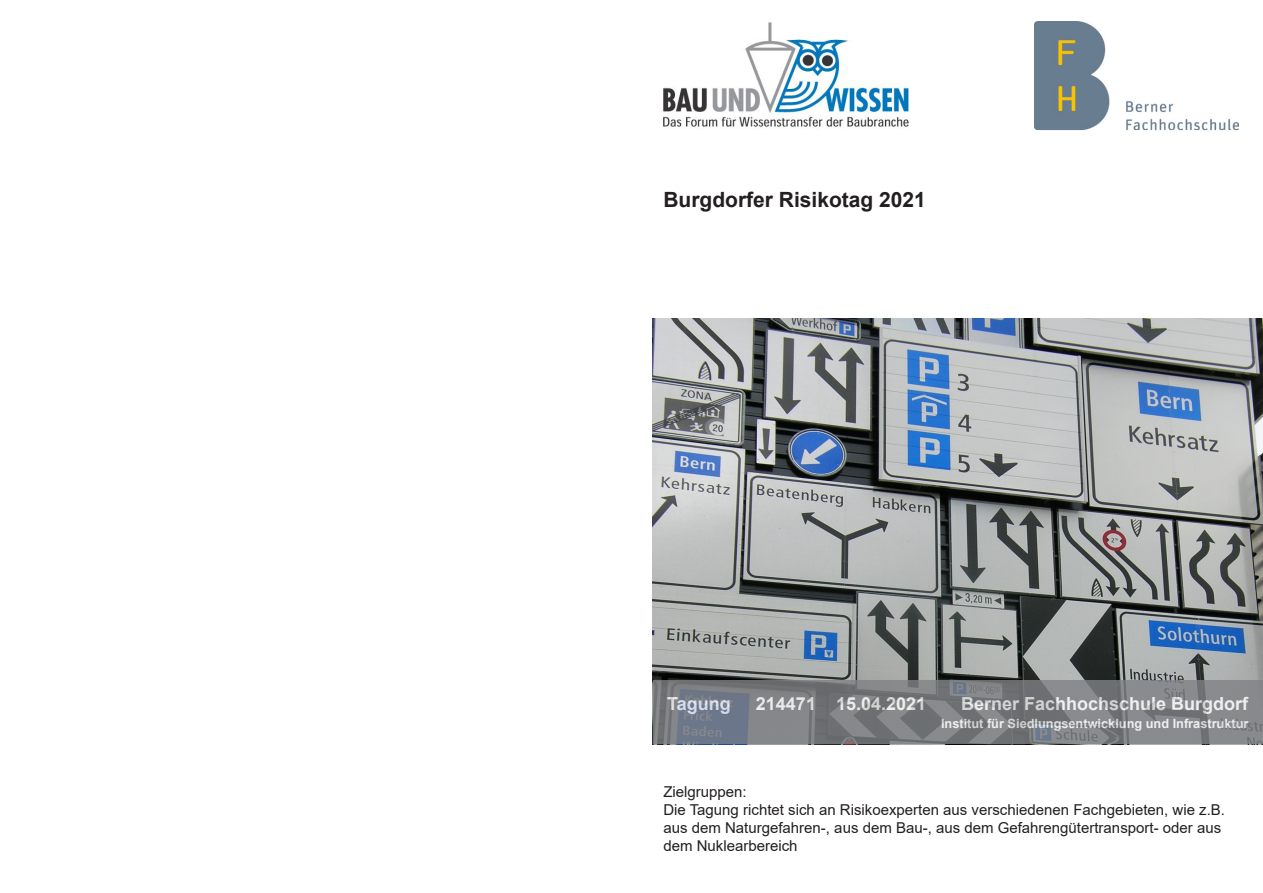
<style>
.page{position:relative;width:1263px;height:893px;background:#fff}
.page>*{position:absolute;margin:0;border:0;box-sizing:border-box;transform-origin:0 0}
.t1{font:700 21px "Arial";color:#231f20}
.t2{font:700 18px "Arial";color:#fff}
.t3{font:15px/18px "Arial";color:#231f20}
.t4{font:700 12.75px "Arial";color:#fff}
</style>
<div class="page">
<img style="left:663px;top:22px;width:246px;height:105px">
<img style="left:653px;top:319px;width:610px;height:361px">
<svg style="left:653px;top:680px;width:610px;height:64px;background:#7a7d81"></svg>
<img style="left:1034px;top:21px;width:205px;height:110px">
<p class="t1" style="left:663px;top:184px;width:264px">Burgdorfer Risikotag 2021</p>
<p class="t2" style="left:667px;top:691px;width:65px">Tagung</p>
<p class="t2" style="left:756px;top:691px;width:172px">214471 15.04.2021</p>
<p class="t2" style="left:961px;top:691px;width:289px">Berner Fachhochschule Burgdorf</p>
<p class="t4" style="left:941px;top:714px;width:309px">Institut für Siedlungsentwicklung und Infrastruktur</p>
<p class="t3" style="left:663px;top:782px;width:85px">Zielgruppen:</p>
<p class="t3" style="left:663px;top:800px;width:563px">Die Tagung richtet sich an Risikoexperten aus verschiedenen Fachgebieten, wie z.B. aus dem Naturgefahren-, aus dem Bau-, aus dem Gefahrengütertransport- oder aus dem Nuklearbereich</p>
</div>
